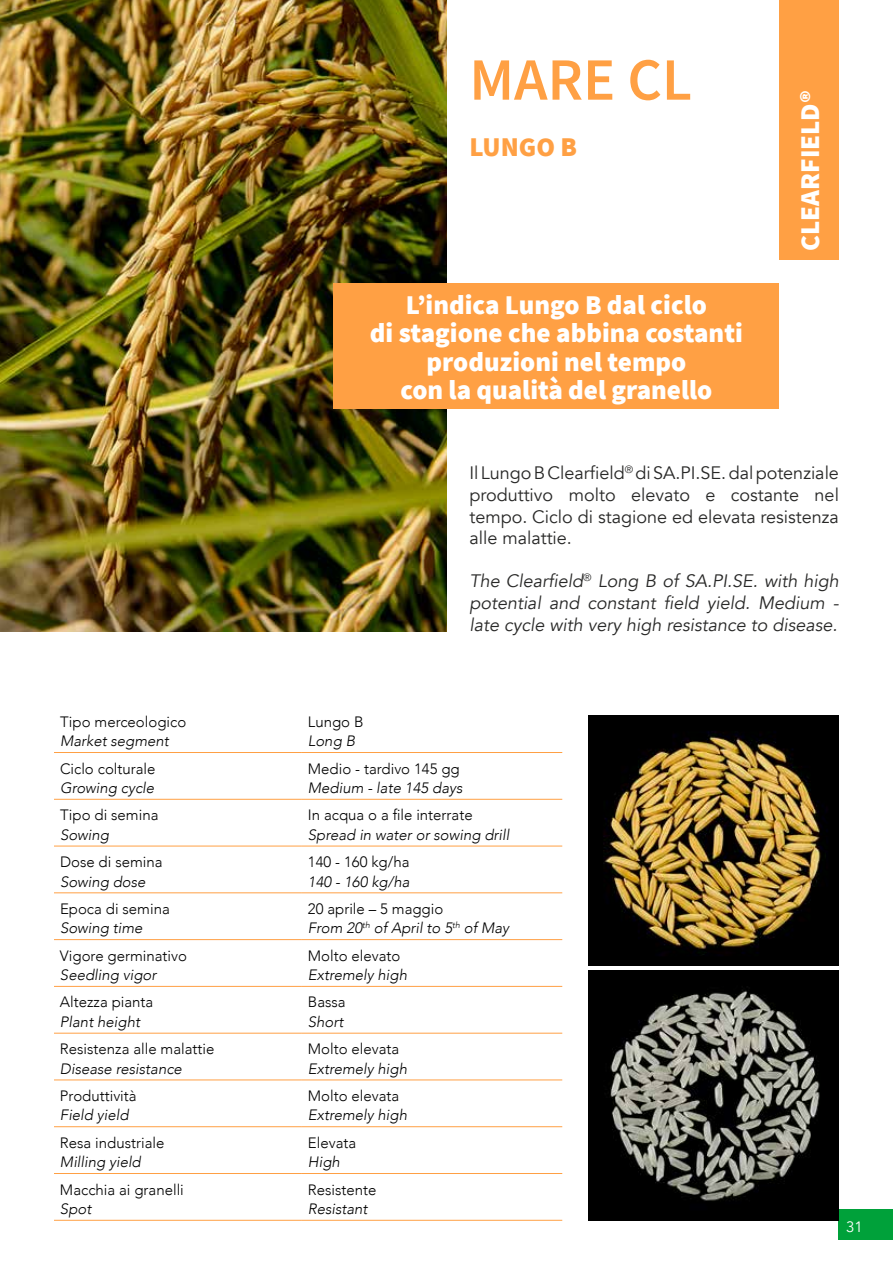
<style>
.page{position:relative;width:893px;height:1263px;background:#fff}
.page>*{position:absolute;margin:0;border:0;box-sizing:border-box;transform-origin:0 0}
.t1{font:600 60px "Source Sans Pro";color:#ffa044}
.t2{font:900 27px/28.5px "Source Sans Pro";color:#fff;text-align:center}
.t3{font:900 27px "Source Sans Pro";color:#ffa044}
.t4{font:18px/21.6px "Avenir";color:#282827;text-align:justify}
.t5{font:italic 18px/21.6px "Avenir";color:#282827;text-align:justify}
.t6{font:300 15px "Avenir";color:#000}
.t7{font:italic 300 15px/19.5px "Avenir";color:#000}
.t8{font:15px "Avenir";color:#fff}
.s1{font-style:normal}
</style>
<div class="page">
<div style="left:839px;top:1209px;width:54px;height:30px;background:#00a13a"></div>
<img style="left:0;top:0;width:446px;height:631px">
<img style="left:588px;top:970px;width:251px;height:250px">
<img style="left:588px;top:715px;width:251px;height:251px">
<hr style="left:54px;top:752px;width:248px;height:1px;background:#ffa044">
<hr style="left:302px;top:752px;width:260px;height:1px;background:#ffa044">
<hr style="left:54px;top:799px;width:248px;height:1px;background:#ffa044">
<hr style="left:302px;top:799px;width:260px;height:1px;background:#ffa044">
<hr style="left:54px;top:846px;width:248px;height:1px;background:#ffa044">
<hr style="left:302px;top:846px;width:260px;height:1px;background:#ffa044">
<hr style="left:54px;top:892px;width:248px;height:1px;background:#ffa044">
<hr style="left:302px;top:892px;width:260px;height:1px;background:#ffa044">
<hr style="left:54px;top:939px;width:248px;height:1px;background:#ffa044">
<hr style="left:302px;top:939px;width:260px;height:1px;background:#ffa044">
<hr style="left:54px;top:986px;width:248px;height:1px;background:#ffa044">
<hr style="left:302px;top:986px;width:260px;height:1px;background:#ffa044">
<hr style="left:54px;top:1033px;width:248px;height:1px;background:#ffa044">
<hr style="left:302px;top:1033px;width:260px;height:1px;background:#ffa044">
<hr style="left:54px;top:1080px;width:248px;height:1px;background:#ffa044">
<hr style="left:302px;top:1080px;width:260px;height:1px;background:#ffa044">
<hr style="left:54px;top:1126px;width:248px;height:1px;background:#ffa044">
<hr style="left:302px;top:1126px;width:260px;height:1px;background:#ffa044">
<hr style="left:54px;top:1173px;width:248px;height:1px;background:#ffa044">
<hr style="left:302px;top:1173px;width:260px;height:1px;background:#ffa044">
<hr style="left:54px;top:1220px;width:248px;height:1px;background:#ffa044">
<hr style="left:302px;top:1220px;width:260px;height:1px;background:#ffa044">
<div style="left:779px;top:0;width:60px;height:259px;background:#ffa044"></div>
<div style="left:334px;top:283px;width:445px;height:125px;background:#ffa044"></div>
<h1 class="t1" style="left:469px;top:40px;width:224px">MARE CL</h1>
<h2 class="t3" style="left:469px;top:128px;width:109px">LUNGO B</h2>
<h2 class="t2" style="left:795px;top:251px;width:162px;rotate:-90deg">CLEARFIELD®</h2>
<h2 class="t2" style="left:370px;top:290px;width:374px">L’indica Lungo B dal ciclo<br>di stagione che abbina costanti produzioni nel tempo<br>con la qualità del granello</h2>
<p class="t4" style="left:469px;top:463px;width:371px">Il Lungo B Clearfield<sup>®</sup> di SA.PI.SE. dal potenziale produttivo molto elevato e costante nel tempo. Ciclo di stagione ed elevata resistenza alle malattie.</p>
<p class="t5" style="left:469px;top:571px;width:371px">The Clearfield<sup>®</sup> Long B of SA.PI.SE. with high potential and constant field yield. Medium - late cycle with very high resistance to disease.</p>
<p class="t6" style="left:60px;top:713px;width:128px">Tipo merceologico</p>
<p class="t7" style="left:60px;top:731px;width:110px">Market segment</p>
<p class="t6" style="left:308px;top:713px;width:57px">Lungo B</p>
<p class="t7" style="left:308px;top:731px;width:49px">Long B</p>
<p class="t6" style="left:60px;top:759px;width:97px">Ciclo colturale</p>
<p class="t7" style="left:60px;top:778px;width:96px">Growing cycle</p>
<p class="t6" style="left:308px;top:759px;width:153px">Medio - tardivo 145 gg</p>
<p class="t7" style="left:308px;top:778px;width:156px">Medium - late 145 days</p>
<p class="t6" style="left:60px;top:806px;width:100px">Tipo di semina</p>
<p class="t7" style="left:60px;top:825px;width:50px">Sowing</p>
<p class="t6" style="left:308px;top:806px;width:166px">In acqua o a file interrate</p>
<p class="t7" style="left:308px;top:825px;width:203px">Spread in water or sowing drill</p>
<p class="t6" style="left:60px;top:853px;width:104px">Dose di semina</p>
<p class="t7" style="left:60px;top:872px;width:87px">Sowing dose</p>
<p class="t6" style="left:308px;top:853px;width:103px">140 - 160 kg/ha</p>
<p class="t7" style="left:308px;top:872px;width:103px">140 - 160 kg/ha</p>
<p class="t6" style="left:60px;top:900px;width:111px">Epoca di semina</p>
<p class="t7" style="left:60px;top:918px;width:84px">Sowing time</p>
<p class="t7" style="left:308px;top:899px;width:203px"><span class="s1">20 aprile – 5 maggio<br></span>From 20<sup>th</sup> of April to 5<sup>th</sup> of May</p>
<p class="t6" style="left:60px;top:946px;width:129px">Vigore germinativo</p>
<p class="t7" style="left:60px;top:965px;width:98px">Seedling vigor</p>
<p class="t6" style="left:308px;top:946px;width:94px">Molto elevato</p>
<p class="t7" style="left:308px;top:965px;width:101px">Extremely high</p>
<p class="t6" style="left:60px;top:993px;width:95px">Altezza pianta</p>
<p class="t7" style="left:60px;top:1012px;width:82px">Plant height</p>
<p class="t6" style="left:308px;top:993px;width:39px">Bassa</p>
<p class="t7" style="left:308px;top:1012px;width:37px">Short</p>
<p class="t6" style="left:60px;top:1040px;width:156px">Resistenza alle malattie</p>
<p class="t7" style="left:60px;top:1059px;width:123px">Disease resistance</p>
<p class="t6" style="left:308px;top:1040px;width:93px">Molto elevata</p>
<p class="t7" style="left:308px;top:1059px;width:101px">Extremely high</p>
<p class="t6" style="left:60px;top:1087px;width:78px">Produttività</p>
<p class="t7" style="left:60px;top:1105px;width:70px">Field yield</p>
<p class="t6" style="left:308px;top:1087px;width:93px">Molto elevata</p>
<p class="t7" style="left:308px;top:1105px;width:101px">Extremely high</p>
<p class="t6" style="left:60px;top:1134px;width:106px">Resa industriale</p>
<p class="t7" style="left:60px;top:1152px;width:82px">Milling yield</p>
<p class="t6" style="left:308px;top:1134px;width:50px">Elevata</p>
<p class="t7" style="left:308px;top:1152px;width:33px">High</p>
<p class="t6" style="left:60px;top:1180px;width:125px">Macchia ai granelli</p>
<p class="t7" style="left:60px;top:1199px;width:33px">Spot</p>
<p class="t6" style="left:308px;top:1180px;width:70px">Resistente</p>
<p class="t7" style="left:308px;top:1199px;width:61px">Resistant</p>
<p class="t8" style="left:846px;top:1218px;width:18px">31</p>
</div>
